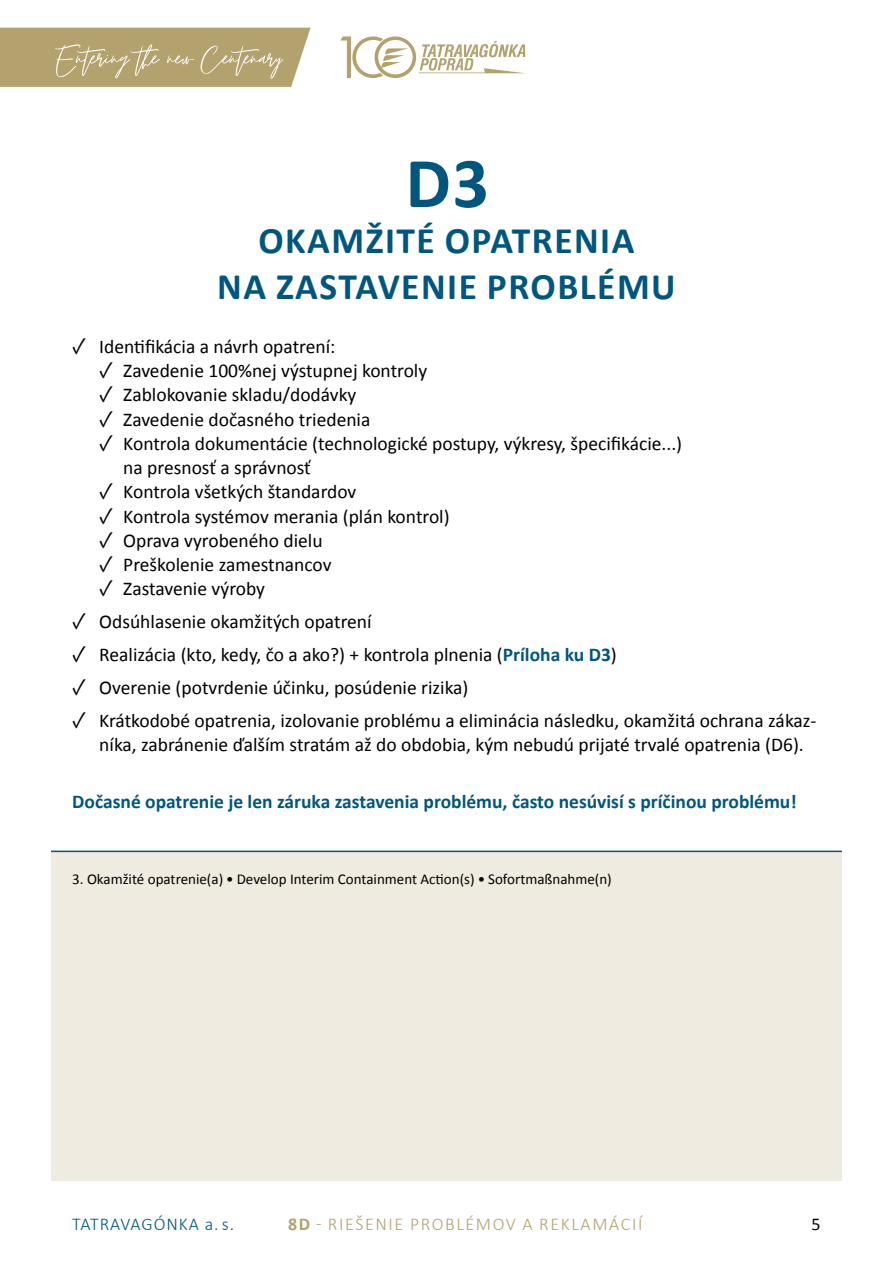
<style>
.page{position:relative;width:893px;height:1263px;background:#fff}
.page>*{position:absolute;margin:0;border:0;box-sizing:border-box;transform-origin:0 0}
.t1{font:700 72px "Calibri";color:#00567f}
.t2{font:700 37.5px/45.9px "Calibri";letter-spacing:.04em;color:#00567f;text-align:center}
.t3{font:19.5px/24.3px "Calibri";color:#000}
.t4{font:700 19.5px "Calibri";color:#00567f}
.t5{font:300 18px "Calibri";letter-spacing:.09em;color:#b3a16e}
.t6{font:300 18px "Calibri";letter-spacing:.05em;color:#00567f}
.t7{font:18px "Calibri";color:#000}
.t8{font:15px "Calibri";color:#000}
.s1{font-family:"Acumin Pro"}
.s2{font-weight:700;color:#00567f}
.s3{font-weight:700}
</style>
<div class="page">
<svg style="left:340px;top:36px;width:186px;height:42px"></svg>
<svg style="left:0;top:28px;width:311px;height:59px;background:#b8a879"></svg>
<div style="left:51px;top:851px;width:791px;height:330px;background:#efebe1"></div>
<hr style="left:51px;top:851px;width:791px;height:1px;background:#00567f">
<h1 class="t1" style="left:406px;top:132px;width:85px">D3</h1>
<h2 class="t2" style="left:217px;top:216px;width:460px">OKAMŽITÉ OPATRENIA<br>NA ZASTAVENIE PROBLÉMU</h2>
<p class="t3" style="left:72px;top:334px;width:265px"><span class="s1">✓</span> Identifikácia a návrh opatrení:</p>
<p class="t3" style="left:99px;top:358px;width:329px"><span class="s1">✓</span> Zavedenie 100%nej výstupnej kontroly</p>
<p class="t3" style="left:99px;top:382px;width:259px"><span class="s1">✓</span> Zablokovanie skladu/dodávky</p>
<p class="t3" style="left:99px;top:406px;width:273px"><span class="s1">✓</span> Zavedenie dočasného triedenia</p>
<p class="t3" style="left:123px;top:431px;width:560px;text-indent:-24px"><span class="s1">✓</span> Kontrola dokumentácie (technologické postupy, výkresy, špecifikácie...) na presnosť a správnosť</p>
<p class="t3" style="left:99px;top:479px;width:259px"><span class="s1">✓</span> Kontrola všetkých štandardov</p>
<p class="t3" style="left:99px;top:503px;width:352px"><span class="s1">✓</span> Kontrola systémov merania (plán kontrol)</p>
<p class="t3" style="left:99px;top:528px;width:225px"><span class="s1">✓</span> Oprava vyrobeného dielu</p>
<p class="t3" style="left:99px;top:552px;width:234px"><span class="s1">✓</span> Preškolenie zamestnancov</p>
<p class="t3" style="left:99px;top:576px;width:167px"><span class="s1">✓</span> Zastavenie výroby</p>
<p class="t3" style="left:72px;top:609px;width:301px"><span class="s1">✓</span> Odsúhlasenie okamžitých opatrení</p>
<p class="t3" style="left:72px;top:642px;width:546px"><span class="s1">✓</span> Realizácia (kto, kedy, čo a ako?) + kontrola plnenia (<span class="s2">Príloha ku D3</span>)</p>
<p class="t3" style="left:72px;top:675px;width:398px"><span class="s1">✓</span> Overenie (potvrdenie účinku, posúdenie rizika)</p>
<p class="t3" style="left:99px;top:707px;width:719px;text-indent:-27px"><span class="s1">✓</span> Krátkodobé opatrenia, izolovanie problému a eliminácia následku, okamžitá ochrana zákaz&shy;níka, zabránenie ďalším stratám až do obdobia, kým nebudú prijaté trvalé opatrenia (D6).</p>
<p class="t4" style="left:72px;top:788px;width:726px">Dočasné opatrenie je len záruka zastavenia problému, často nesúvisí s príčinou problému!</p>
<p class="t8" style="left:72px;top:868px;width:541px">3. Okamžité opatrenie(a) • Develop Interim Containment Action(s) • Sofortmaßnahme(n)</p>
<p class="t6" style="left:72px;top:1212px;width:163px">TATRAVAGÓNKA a. s.</p>
<p class="t5" style="left:288px;top:1212px;width:356px"><span class="s3">8D</span> - RIEŠENIE PROBLÉMOV A REKLAMÁCIÍ</p>
<p class="t7" style="left:812px;top:1211px;width:11px">5</p>
</div>
